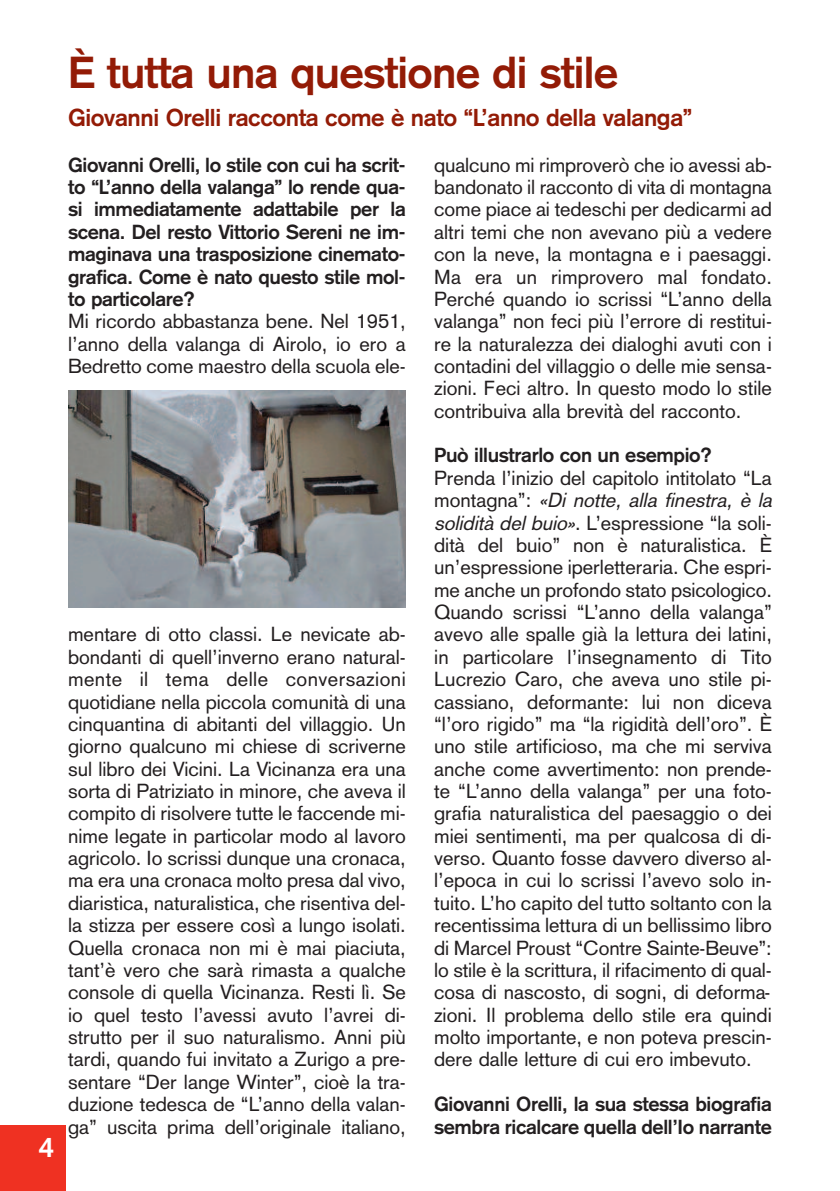
<style>
.page{position:relative;width:840px;height:1191px;background:#fff}
.page>*{position:absolute;margin:0;border:0;box-sizing:border-box;transform-origin:0 0}
.t1{font:700 44px "Akzidenz Grotesk";letter-spacing:-.015em;color:#931b06}
.t2{font:700 28px "Akzidenz Grotesk";color:#fff}
.t3{font:700 24px "Akzidenz Grotesk";letter-spacing:-.015em;color:#931b06}
.t4{font:20px/22.4px "Akzidenz Grotesk";color:#231f20;text-align:justify}
.t5{font:700 20px/22.4px "Akzidenz Grotesk";letter-spacing:-.015em;color:#231f20;text-align:justify}
.s1{font-style:italic}
</style>
<div class="page">
<div style="left:0;top:1125px;width:65px;height:66px;background:#ef3122"></div>
<img style="left:68px;top:391px;width:337px;height:217px">
<h2 class="t2" style="left:38px;top:1137px;width:17px">4</h2>
<h1 class="t1" style="left:68px;top:57px;width:551px">È tutta una questione di stile</h1>
<p class="t3" style="left:68px;top:109px;width:625px">Giovanni Orelli racconta come è nato “L’anno della valanga”</p>
<p class="t5" style="left:68px;top:155px;width:339px">Giovanni Orelli, lo stile con cui ha scrit&shy;to “L’anno della valanga” lo rende qua&shy;si immediatamente adattabile per la scena. Del resto Vittorio Sereni ne im&shy;maginava una trasposizione cinemato&shy;grafica. Come è nato questo stile mol&shy;to particolare?</p>
<p class="t4" style="left:68px;top:312px;width:339px">Mi ricordo abbastanza bene. Nel 1951, l’anno della valanga di Airolo, io ero a Bedretto come maestro della scuola ele-</p>
<p class="t4" style="left:68px;top:625px;width:339px">mentare di otto classi. Le nevicate ab&shy;bondanti di quell’inverno erano natural&shy;mente il tema delle conversazioni quotidiane nella piccola comunità di una cinquantina di abitanti del villaggio. Un giorno qualcuno mi chiese di scriverne sul libro dei Vicini. La Vicinanza era una sorta di Patriziato in minore, che aveva il compito di risolvere tutte le faccende mi&shy;nime legate in particolar modo al lavoro agricolo. Io scrissi dunque una cronaca, ma era una cronaca molto presa dal vivo, diaristica, naturalistica, che risentiva del&shy;la stizza per essere così a lungo isolati.<br>Quella cronaca non mi è mai piaciuta, tant’è vero che sarà rimasta a qualche console di quella Vicinanza. Resti lì. Se io quel testo l’avessi avuto l’avrei di&shy;strutto per il suo naturalismo. Anni più tardi, quando fui invitato a Zurigo a pre&shy;sentare “Der lange Winter”, cioè la tra&shy;duzione tedesca de “L’anno della valan&shy;ga” uscita prima dell’originale italiano,</p>
<p class="t4" style="left:434px;top:156px;width:339px">qualcuno mi rimproverò che io avessi ab&shy;bandonato il racconto di vita di montagna come piace ai tedeschi per dedicarmi ad altri temi che non avevano più a vedere con la neve, la montagna e i paesaggi.<br>Ma era un rimprovero mal fondato.<br>Perché quando io scrissi “L’anno della valanga” non feci più l’errore di restitui&shy;re la naturalezza dei dialoghi avuti con i contadini del villaggio o delle mie sensa&shy;zioni. Feci altro. In questo modo lo stile contribuiva alla brevità del racconto.</p>
<p class="t5" style="left:434px;top:446px;width:279px">Può illustrarlo con un esempio?</p>
<p class="t4" style="left:434px;top:469px;width:343px;text-align:left">Prenda l’inizio del capitolo intitolato “La m o n t a g n a ” : <span class="s1">«Di notte, alla finestra, è la soliditàdelbuio»</span>. L’espressione “la soli&shy;dità del buio” non è naturalistica. È un’espressione iperletteraria. Che espri&shy;me anche un profondo stato psicologico.<br>Quando scrissi “L’anno della valanga” avevo alle spalle già la lettura dei latini, in particolare l’insegnamento di Tito Lucrezio Caro, che aveva uno stile pi&shy;cassiano, deformante: lui non diceva “l’oro rigido” ma “la rigidità dell’oro”. È uno stile artificioso, ma che mi serviva anche come avvertimento: non prende&shy;te “L’anno della valanga” per una foto&shy;grafia naturalistica del paesaggio o dei miei sentimenti, ma per qualcosa di di&shy;verso. Quanto fosse davvero diverso al&shy;l’epoca in cui lo scrissi l’avevo solo in&shy;tuito. L’ho capito del tutto soltanto con la recentissima lettura di un bellissimo libro di Marcel Proust “Contre Sainte-Beuve”: lo stile è la scrittura, il rifacimento di qual&shy;cosa di nascosto, di sogni, di deforma&shy;zioni. Il problema dello stile era quindi molto importante, e non poteva prescin&shy;dere dalle letture di cui ero imbevuto.</p>
<p class="t5" style="left:434px;top:1094px;width:339px">Giovanni Orelli, la sua stessa biografia sembra ricalcare quella dell’Io narrante</p>
</div>
